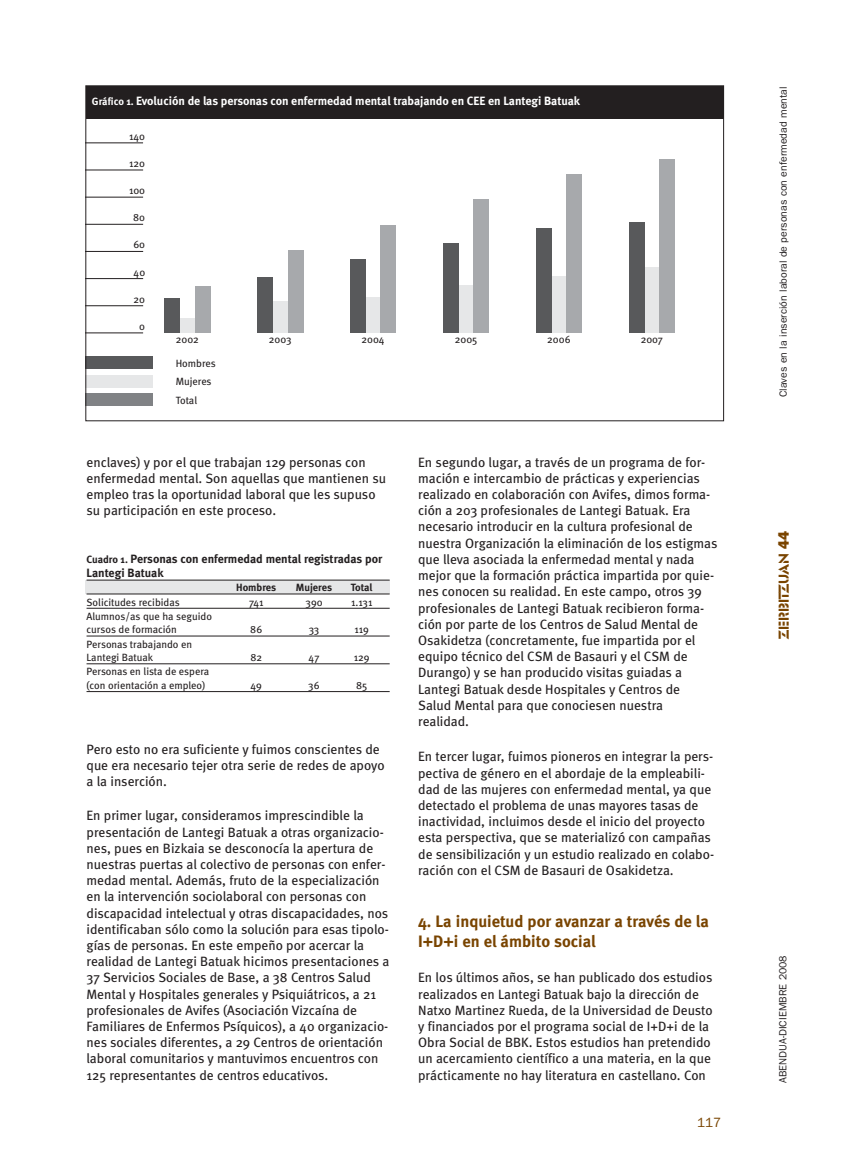
<style>
.page{position:relative;width:849px;height:1169px;background:#fff}
.page>*{position:absolute;margin:0;border:0;box-sizing:border-box;transform-origin:0 0}
.t1{font:700 16.5px/19.8px "Meta";color:#794400}
.t2{font:15px "Glaser Ste D";color:#794400}
.t3{font:13.5px/16.2px "Meta";color:#231f20}
.t4{font:13.5px "Franklin Gothic";color:#794400}
.t5{font:700 12px "Meta";color:#fff}
.t6{font:700 12px/13.5px "Meta";color:#231f20}
.t7{font:10.5px/13.5px "Meta";color:#231f20}
.t8{font:10.5px "Franklin Gothic";color:#231f20}
.t9{font:700 10.5px "Meta";color:#231f20}
.s1{font-size:10.5px}
.s2{font-family:"Franklin Gothic";font-weight:800}
</style>
<div class="page">
<div style="left:86px;top:86px;width:638px;height:32px;background:#231f20"></div>
<hr style="left:86px;top:333px;width:57px;height:1px;background:#231f20">
<hr style="left:86px;top:305px;width:57px;height:1px;background:#231f20">
<hr style="left:86px;top:278px;width:57px;height:1px;background:#231f20">
<hr style="left:86px;top:251px;width:57px;height:1px;background:#231f20">
<hr style="left:86px;top:224px;width:57px;height:1px;background:#231f20">
<hr style="left:86px;top:197px;width:57px;height:1px;background:#231f20">
<hr style="left:86px;top:170px;width:57px;height:1px;background:#231f20">
<hr style="left:86px;top:143px;width:57px;height:1px;background:#231f20">
<div style="left:180px;top:318px;width:15px;height:14px;background:#e6e7e8"></div>
<div style="left:164px;top:298px;width:16px;height:34px;background:#58595b"></div>
<div style="left:195px;top:286px;width:15px;height:46px;background:#a7a9ac"></div>
<div style="left:273px;top:301px;width:15px;height:31px;background:#e6e7e8"></div>
<div style="left:257px;top:277px;width:16px;height:55px;background:#58595b"></div>
<div style="left:288px;top:250px;width:15px;height:82px;background:#a7a9ac"></div>
<div style="left:366px;top:297px;width:15px;height:35px;background:#e6e7e8"></div>
<div style="left:350px;top:259px;width:16px;height:73px;background:#58595b"></div>
<div style="left:381px;top:225px;width:15px;height:107px;background:#a7a9ac"></div>
<div style="left:458px;top:285px;width:16px;height:47px;background:#e6e7e8"></div>
<div style="left:443px;top:243px;width:15px;height:89px;background:#58595b"></div>
<div style="left:474px;top:199px;width:15px;height:133px;background:#a7a9ac"></div>
<div style="left:551px;top:276px;width:16px;height:56px;background:#e6e7e8"></div>
<div style="left:536px;top:228px;width:15px;height:104px;background:#58595b"></div>
<div style="left:567px;top:174px;width:15px;height:158px;background:#a7a9ac"></div>
<div style="left:644px;top:267px;width:15px;height:65px;background:#e6e7e8"></div>
<div style="left:629px;top:222px;width:15px;height:110px;background:#58595b"></div>
<div style="left:660px;top:159px;width:15px;height:173px;background:#a7a9ac"></div>
<div style="left:86px;top:356px;width:67px;height:13px;background:#58595b"></div>
<div style="left:86px;top:375px;width:67px;height:12px;background:#e6e7e8"></div>
<div style="left:86px;top:393px;width:67px;height:13px;background:#808285"></div>
<div style="left:85px;top:580px;width:305px;height:14px;background:#e6e7e8"></div>
<hr style="left:87px;top:580px;width:303px;height:1px;background:#231f20">
<hr style="left:87px;top:593px;width:303px;height:1px;background:#231f20">
<hr style="left:87px;top:608px;width:303px;height:1px;background:#231f20">
<hr style="left:87px;top:636px;width:303px;height:1px;background:#231f20">
<hr style="left:87px;top:663px;width:303px;height:1px;background:#231f20">
<hr style="left:87px;top:691px;width:303px;height:1px;background:#231f20">
<p class="t5" style="left:92px;top:97px;width:490px"><span class="s1">Gráfico 1.</span> Evolución de las personas con enfermedad mental trabajando en CEE en Lantegi Batuak</p>
<p class="t7" style="left:129px;top:130px;width:18px">140</p>
<p class="t7" style="left:129px;top:158px;width:18px">120</p>
<p class="t7" style="left:129px;top:185px;width:18px">100</p>
<p class="t7" style="left:133px;top:212px;width:13px">80</p>
<p class="t7" style="left:133px;top:239px;width:13px">60</p>
<p class="t7" style="left:134px;top:266px;width:13px">40</p>
<p class="t7" style="left:134px;top:293px;width:13px">20</p>
<p class="t7" style="left:139px;top:321px;width:7px">0</p>
<p class="t7" style="left:176px;top:333px;width:25px">2002</p>
<p class="t7" style="left:269px;top:333px;width:24px">2003</p>
<p class="t7" style="left:362px;top:333px;width:25px">2004</p>
<p class="t7" style="left:455px;top:333px;width:24px">2005</p>
<p class="t7" style="left:547px;top:333px;width:25px">2006</p>
<p class="t7" style="left:641px;top:333px;width:24px">2007</p>
<p class="t7" style="left:176px;top:355px;width:42px;line-height:18.5px">Hombres<br>Mujeres<br>Total</p>
<p class="t3" style="left:87px;top:455px;width:301px">enclaves) y por el que trabajan 129 personas con enfermedad mental. Son aquellas que mantienen su empleo tras la oportunidad laboral que les supuso su participación en este proceso.</p>
<p class="t6" style="left:87px;top:554px;width:297px"><span class="s1">Cuadro 1.</span> Personas con enfermedad mental registradas por<br>Lantegi Batuak</p>
<p class="t9" style="left:236px;top:584px;width:42px">Hombres</p>
<p class="t9" style="left:296px;top:584px;width:38px">Mujeres</p>
<p class="t9" style="left:351px;top:584px;width:23px">Total</p>
<p class="t7" style="left:87px;top:596px;width:95px">Solicitudes recibidas</p>
<p class="t7" style="left:249px;top:596px;width:16px">741</p>
<p class="t7" style="left:306px;top:596px;width:19px">390</p>
<p class="t7" style="left:351px;top:596px;width:23px">1.131</p>
<p class="t7" style="left:87px;top:610px;width:127px">Alumnos/as que ha seguido cursos de formación</p>
<p class="t7" style="left:250px;top:624px;width:13px">86</p>
<p class="t7" style="left:309px;top:624px;width:12px">33</p>
<p class="t7" style="left:354px;top:624px;width:16px">119</p>
<p class="t7" style="left:87px;top:638px;width:107px">Personas trabajando en<br>Lantegi Batuak</p>
<p class="t7" style="left:87px;top:666px;width:124px">Personas en lista de espera (con orientación a empleo)</p>
<p class="t7" style="left:250px;top:651px;width:13px">82</p>
<p class="t7" style="left:309px;top:651px;width:12px">47</p>
<p class="t7" style="left:354px;top:651px;width:17px">129</p>
<p class="t7" style="left:250px;top:679px;width:13px">49</p>
<p class="t7" style="left:308px;top:679px;width:13px">36</p>
<p class="t7" style="left:356px;top:679px;width:13px">85</p>
<p class="t3" style="left:87px;top:742px;width:300px">Pero esto no era suficiente y fuimos conscientes de que era necesario tejer otra serie de redes de apoyo a la inserción.</p>
<p class="t3" style="left:87px;top:809px;width:304px">En primer lugar, consideramos imprescindible la presentación de Lantegi Batuak a otras organizacio&shy;nes, pues en Bizkaia se desconocía la apertura de nuestras puertas al colectivo de personas con enfer&shy;medad mental. Además, fruto de la especialización en la intervención sociolaboral con personas con discapacidad intelectual y otras discapacidades, nos identificaban sólo como la solución para esas tipolo&shy;gías de personas. En este empeño por acercar la realidad de Lantegi Batuak hicimos presentaciones a 37 Servicios Sociales de Base, a 38 Centros Salud Mental y Hospitales generales y Psiquiátricos, a 21 profesionales de Avifes (Asociación Vizcaína de Familiares de Enfermos Psíquicos), a 40 organizacio&shy;nes sociales diferentes, a 29 Centros de orientación laboral comunitarios y mantuvimos encuentros con 125 representantes de centros educativos.</p>
<p class="t3" style="left:418px;top:455px;width:301px">En segundo lugar, a través de un programa de for&shy;mación e intercambio de prácticas y experiencias realizado en colaboración con Avifes, dimos forma&shy;ción a 203 profesionales de Lantegi Batuak. Era necesario introducir en la cultura profesional de nuestra Organización la eliminación de los estigmas que lleva asociada la enfermedad mental y nada mejor que la formación práctica impartida por quie&shy;nes conocen su realidad. En este campo, otros 39 profesionales de Lantegi Batuak recibieron forma&shy;ción por parte de los Centros de Salud Mental de Osakidetza (concretamente, fue impartida por el equipo técnico del CSM de Basauri y el CSM de Durango) y se han producido visitas guiadas a Lantegi Batuak desde Hospitales y Centros de<br>Salud Mental para que conociesen nuestra<br>realidad.</p>
<p class="t3" style="left:418px;top:750px;width:297px">En tercer lugar, fuimos pioneros en integrar la pers&shy;pectiva de género en el abordaje de la empleabili&shy;dad de las mujeres con enfermedad mental, ya que detectado el problema de unas mayores tasas de inactividad, incluimos desde el inicio del proyecto esta perspectiva, que se materializó con campañas de sensibilización y un estudio realizado en colabo&shy;ración con el CSM de Basauri de Osakidetza.</p>
<p class="t1" style="left:418px;top:913px;width:292px">4. La inquietud por avanzar a través de la<br>I+D+i en el ámbito social</p>
<p class="t3" style="left:418px;top:971px;width:296px">En los últimos años, se han publicado dos estudios realizados en Lantegi Batuak bajo la dirección de Natxo Martinez Rueda, de la Universidad de Deusto y financiados por el programa social de I+D+i de la Obra Social de BBK. Estos estudios han pretendido un acercamiento científico a una materia, en la que prácticamente no hay literatura en castellano. Con</p>
<p class="t4" style="left:697px;top:1118px;width:26px">117</p>
<p class="t8" style="left:780px;top:397px;width:312px;rotate:-90deg">Claves en la inserción laboral de personas con enfermedad mental</p>
<p class="t2" style="left:775px;top:639px;width:110px;rotate:-90deg">ZERBITZUAN <span class="s2">44</span></p>
<p class="t8" style="left:779px;top:1083px;width:129px;rotate:-90deg">ABENDUA-DICIEMBRE 2008</p>
</div>
